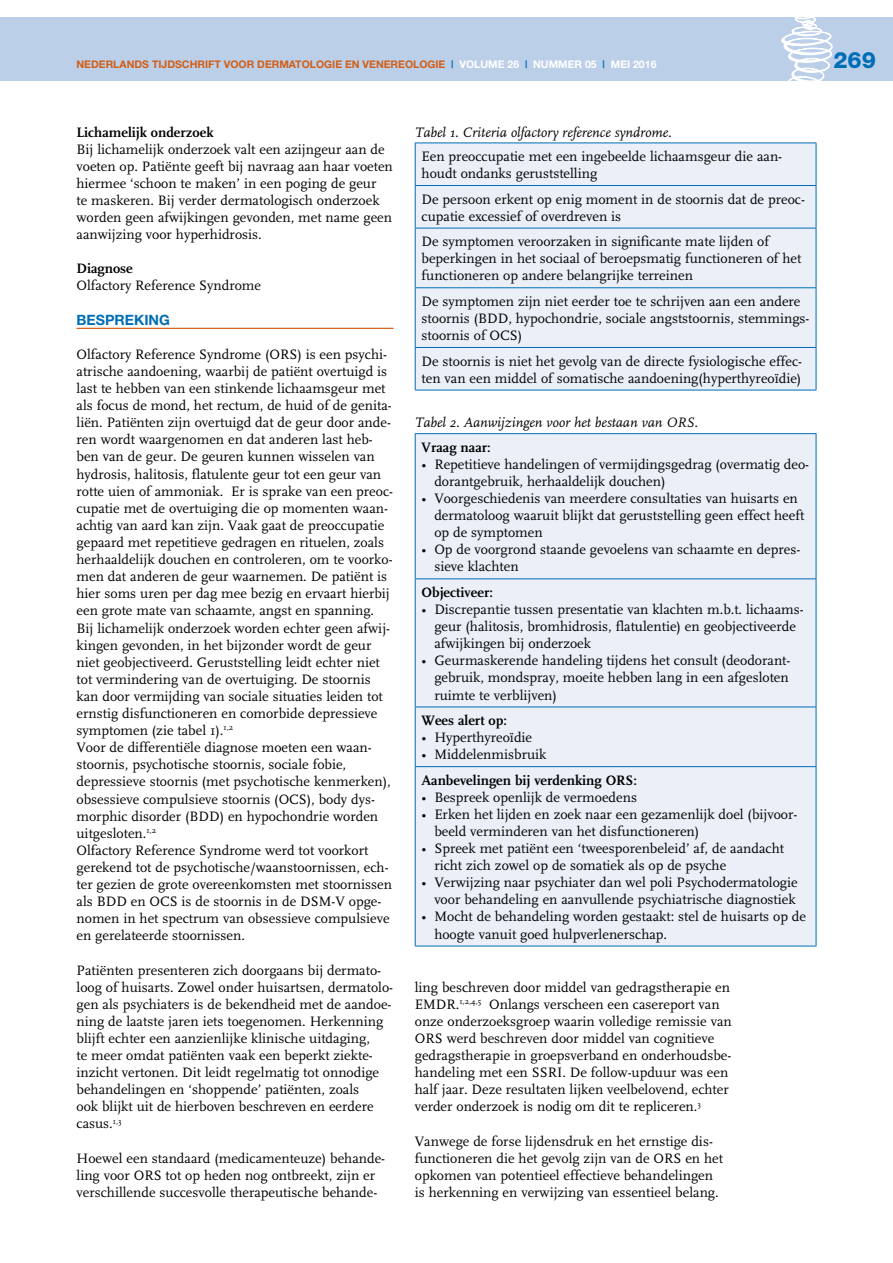
<style>
.page{position:relative;width:893px;height:1263px;background:#fff}
.page>*{position:absolute;margin:0;border:0;box-sizing:border-box;transform-origin:0 0}
.t1{font:800 22.5px "Helvetica Neue";color:#006eb6}
.t2{font:14.25px/17.1px "FF Scala";color:#000}
.t3{font:700 14.25px/25.5px "FF Scala";color:#000}
.t4{font:italic 14.25px/24.5px "FF Scala";color:#000}
.t5{font:700 14.25px "Helvetica Neue";color:#006eb6}
.t6{font:700 10.5px "Helvetica Neue";color:#d25e16}
.t7{font:700 10.5px "Helvetica Neue";color:#fff}
.s1{color:#006eb6}
.s2{color:#fff}
.s3{font-weight:700}
.s4{font-style:italic}
.s5{font-weight:700;font-style:normal}
.s6{font-weight:400}
</style>
<div class="page">
<div style="left:0;top:17px;width:893px;height:64px;background:#bccfe9"></div>
<svg style="left:781px;top:17px;width:51px;height:64px"></svg>
<hr style="left:77px;top:328px;width:317px;height:1px;background:#d25e16">
<div style="left:416px;top:144px;width:400px;height:246px;background:#eaeff8"></div>
<hr style="left:415px;top:143px;width:401px;height:1px;background:#006eb6">
<hr style="left:415px;top:185px;width:401px;height:1px;background:#006eb6">
<hr style="left:415px;top:228px;width:401px;height:1px;background:#006eb6">
<hr style="left:415px;top:287px;width:401px;height:1px;background:#006eb6">
<hr style="left:415px;top:347px;width:401px;height:1px;background:#006eb6">
<hr style="left:415px;top:143px;width:1px;height:42px;background:#006eb6">
<hr style="left:816px;top:143px;width:1px;height:42px;background:#006eb6">
<hr style="left:415px;top:186px;width:1px;height:42px;background:#006eb6">
<hr style="left:816px;top:186px;width:1px;height:42px;background:#006eb6">
<hr style="left:415px;top:228px;width:1px;height:59px;background:#006eb6">
<hr style="left:816px;top:228px;width:1px;height:59px;background:#006eb6">
<hr style="left:415px;top:288px;width:1px;height:59px;background:#006eb6">
<hr style="left:816px;top:288px;width:1px;height:59px;background:#006eb6">
<hr style="left:415px;top:348px;width:1px;height:42px;background:#006eb6">
<hr style="left:816px;top:348px;width:1px;height:42px;background:#006eb6">
<hr style="left:415px;top:390px;width:401px;height:1px;background:#006eb6">
<div style="left:416px;top:434px;width:400px;height:512px;background:#eaeff8"></div>
<hr style="left:415px;top:433px;width:401px;height:1px;background:#006eb6">
<hr style="left:415px;top:578px;width:401px;height:1px;background:#006eb6">
<hr style="left:415px;top:706px;width:401px;height:1px;background:#006eb6">
<hr style="left:415px;top:767px;width:1px;height:179px;background:#006eb6">
<hr style="left:816px;top:767px;width:1px;height:179px;background:#006eb6">
<hr style="left:415px;top:946px;width:401px;height:1px;background:#006eb6">
<hr style="left:415px;top:434px;width:1px;height:144px;background:#006eb6">
<hr style="left:816px;top:434px;width:1px;height:144px;background:#006eb6">
<hr style="left:415px;top:579px;width:1px;height:127px;background:#006eb6">
<hr style="left:816px;top:579px;width:1px;height:127px;background:#006eb6">
<hr style="left:415px;top:707px;width:1px;height:59px;background:#006eb6">
<hr style="left:816px;top:707px;width:1px;height:59px;background:#006eb6">
<hr style="left:415px;top:766px;width:401px;height:1px;background:#006eb6">
<p class="t6" style="left:77px;top:58px;width:542px">NEDERLANDS TIJDSCHRIFT VOOR DERMATOLOGIE EN VENEREOLOGIE <span class="s1">|</span> <span class="s2">VOLUME 26</span> <span class="s1">|</span> <span class="s2">NUMMER 05</span> <span class="s1">|</span> <span class="s2">mei</span></p>
<p class="t7" style="left:633px;top:58px;width:25px">2016</p>
<p class="t1" style="left:833px;top:47px;width:44px">269</p>
<p class="t2" style="left:77px;top:124px;width:318px"><span class="s3">Lichamelijk onderzoek<br></span>Bij lichamelijk onderzoek valt een azijngeur aan de voeten op. Patiënte geeft bij navraag aan haar voeten hiermee ‘schoon te maken’ in een poging de geur<br>te maskeren. Bij verder dermatologisch onderzoek worden geen afwijkingen gevonden, met name geen aanwijzing voor hyperhidrosis.</p>
<p class="t2" style="left:77px;top:260px;width:186px"><span class="s3">Diagnose<br></span>Olfactory Reference Syndrome</p>
<p class="t5" style="left:77px;top:311px;width:95px">BESPREKING</p>
<p class="t2" style="left:77px;top:346px;width:318px">Olfactory Reference Syndrome (ORS) is een psychi&shy;atrische aandoening, waarbij de patiënt overtuigd is last te hebben van een stinkende lichaamsgeur met als focus de mond, het rectum, de huid of de genita&shy;liën. Patiënten zijn overtuigd dat de geur door ande&shy;ren wordt waargenomen en dat anderen last heb&shy;ben van de geur. De geuren kunnen wisselen van hydrosis, halitosis, flatulente geur tot een geur van rotte uien of ammoniak. Er is sprake van een preoc&shy;cupatie met de overtuiging die op momenten waan&shy;achtig van aard kan zijn. Vaak gaat de preoccupatie gepaard met repetitieve gedragen en rituelen, zoals herhaaldelijk douchen en controleren, om te voorko&shy;men dat anderen de geur waarnemen. De patiënt is hier soms uren per dag mee bezig en ervaart hierbij een grote mate van schaamte, angst en spanning.<br>Bij lichamelijk onderzoek worden echter geen afwij&shy;kingen gevonden, in het bijzonder wordt de geur niet geobjectiveerd. Geruststelling leidt echter niet tot vermindering van de overtuiging. De stoornis kan door vermijding van sociale situaties leiden tot ernstig disfunctioneren en comorbide depressieve symptomen (zie tabel 1).<sup>1,2<br></sup>Voor de differentiële diagnose moeten een waan&shy;stoornis, psychotische stoornis, sociale fobie, depressieve stoornis (met psychotische kenmerken), obsessieve compulsieve stoornis (OCS), body dys&shy;morphic disorder (BDD) en hypochondrie worden uitgesloten.<sup>1,2<br></sup>Olfactory Reference Syndrome werd tot voorkort gerekend tot de psychotische/waanstoornissen, ech&shy;ter gezien de grote overeenkomsten met stoornissen als BDD en OCS is de stoornis in de DSM-V opge&shy;nomen in het spectrum van obsessieve compulsieve en gerelateerde stoornissen.</p>
<p class="t2" style="left:77px;top:961px;width:318px">Patiënten presenteren zich doorgaans bij dermato&shy;loog of huisarts. Zowel onder huisartsen, dermatolo&shy;gen als psychiaters is de bekendheid met de aandoe&shy;ning de laatste jaren iets toegenomen. Herkenning blijft echter een aanzienlijke klinische uitdaging,<br>te meer omdat patiënten vaak een beperkt ziekte&shy;inzicht vertonen. Dit leidt regelmatig tot onnodige behandelingen en ‘shoppende’ patiënten, zoals<br>ook blijkt uit de hierboven beschreven en eerdere casus.<sup>1,3</sup></p>
<p class="t2" style="left:77px;top:1150px;width:310px">Hoewel een standaard (medicamenteuze) behande&shy;ling voor ORS tot op heden nog ontbreekt, zijn er verschillende succesvolle therapeutische behande-</p>
<p class="t2" style="left:422px;top:120px;width:362px;line-height:24.5px;text-indent:-7px"><span class="s4">Tabel 1. Criteria olfactory reference syndrome.<br></span>Een preoccupatie met een ingebeelde lichaamsgeur die aan-</p>
<p class="t2" style="left:422px;top:161px;width:385px;line-height:25.5px">houdt ondanks geruststelling<br>De persoon erkent op enig moment in de stoornis dat de preoc-</p>
<p class="t2" style="left:422px;top:203px;width:349px;line-height:25.5px">cupatie excessief of overdreven is<br>De symptomen veroorzaken in significante mate lijden of</p>
<p class="t2" style="left:422px;top:250px;width:381px">beperkingen in het sociaal of beroepsmatig functioneren of het functioneren op andere belangrijke terreinen</p>
<p class="t2" style="left:422px;top:293px;width:389px">De symptomen zijn niet eerder toe te schrijven aan een andere stoornis (BDD, hypochondrie, sociale angststoornis, stemmings&shy;stoornis of OCS)</p>
<p class="t2" style="left:422px;top:353px;width:382px">De stoornis is niet het gevolg van de directe fysiologische effec&shy;ten van een middel of somatische aandoening(hyperthyreoïdie)</p>
<p class="t4" style="left:422px;top:411px;width:278px;text-indent:-7px">Tabel 2. Aanwijzingen voor het bestaan van ORS.<br><span class="s5">Vraag naar:</span></p>
<p class="t2" style="left:434px;top:456px;width:376px;text-indent:-13px">• Repetitieve handelingen of vermijdingsgedrag (overmatig deo&shy;dorantgebruik, herhaaldelijk douchen)</p>
<p class="t2" style="left:434px;top:490px;width:371px;text-indent:-13px">• Voorgeschiedenis van meerdere consultaties van huisarts en dermatoloog waaruit blijkt dat geruststelling geen effect heeft op de symptomen</p>
<p class="t2" style="left:434px;top:541px;width:367px;text-indent:-13px">• Op de voorgrond staande gevoelens van schaamte en depres&shy;sieve klachten</p>
<p class="t3" style="left:422px;top:580px;width:73px">Objectiveer:</p>
<p class="t2" style="left:434px;top:601px;width:371px;text-indent:-13px">• Discrepantie tussen presentatie van klachten m.b.t. lichaams&shy;geur (halitosis, bromhidrosis, flatulentie) en geobjectiveerde afwijkingen bij onderzoek</p>
<p class="t2" style="left:434px;top:652px;width:358px;text-indent:-13px">• Geurmaskerende handeling tijdens het consult (deodorant&shy;gebruik, mondspray, moeite hebben lang in een afgesloten ruimte te verblijven)</p>
<p class="t3" style="left:422px;top:708px;width:87px">Wees alert op:</p>
<p class="t2" style="left:422px;top:729px;width:112px">• Hyperthyreoïdie</p>
<p class="t3" style="left:422px;top:742px;width:194px"><span class="s6">• Middelenmisbruik<br></span>Aanbevelingen bij verdenking ORS</p>
<p class="t3" style="left:634px;top:767px;width:5px">:</p>
<p class="t2" style="left:422px;top:789px;width:217px">• Bespreek openlijk de vermoedens</p>
<p class="t2" style="left:434px;top:806px;width:365px;text-indent:-13px">• Erken het lijden en zoek naar een gezamenlijk doel (bijvoor&shy;beeld verminderen van het disfunctioneren)</p>
<p class="t2" style="left:434px;top:840px;width:351px;text-indent:-13px">• Spreek met patiënt een ‘tweesporenbeleid’ af, de aandacht richt zich zowel op de somatiek als op de psyche</p>
<p class="t2" style="left:422px;top:874px;width:378px;text-align:right">• Verwijzing naar psychiater dan wel poli Psychodermatologie voor behandeling en aanvullende psychiatrische diagnostiek</p>
<p class="t2" style="left:434px;top:908px;width:373px;text-indent:-13px">• Mocht de behandeling worden gestaakt: stel de huisarts op de hoogte vanuit goed hulpverlenerschap.</p>
<p class="t2" style="left:415px;top:979px;width:319px">ling beschreven door middel van gedragstherapie en EMDR.<sup>1,2,4,5</sup> Onlangs verscheen een casereport van onze onderzoeksgroep waarin volledige remissie van ORS werd beschreven door middel van cognitieve gedragstherapie in groepsverband en onderhoudsbe&shy;handeling met een SSRI. De follow-upduur was een half jaar. Deze resultaten lijken veelbelovend, echter verder onderzoek is nodig om dit te repliceren.<sup>3</sup></p>
<p class="t2" style="left:415px;top:1132px;width:310px">Vanwege de forse lijdensdruk en het ernstige dis&shy;functioneren die het gevolg zijn van de ORS en het opkomen van potentieel effectieve behandelingen is herkenning en verwijzing van essentieel belang.</p>
</div>
